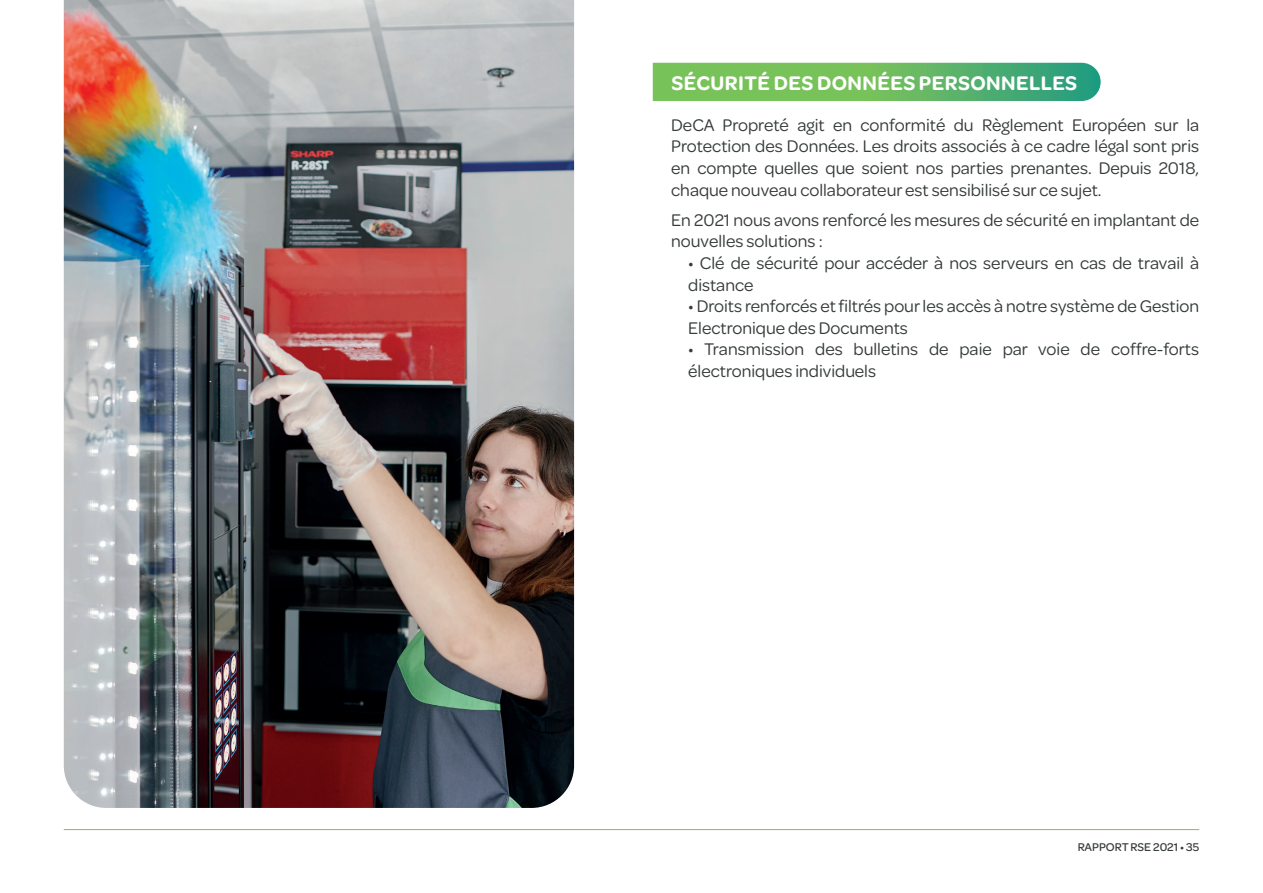
<style>
.page{position:relative;width:1263px;height:893px;background:#fff}
.page>*{position:absolute;margin:0;border:0;box-sizing:border-box;transform-origin:0 0}
.t1{font:600 21px "Omnes";letter-spacing:.02em;color:#fff}
.t2{font:18px/21.6px "Omnes";color:#353b39}
.t3{font:500 12px "Omnes";color:#353b39}
</style>
<div class="page">
<hr style="left:64px;top:829px;width:1135px;height:1px;background:#79c35a">
<svg style="left:653px;top:63px;width:448px;height:38px;background:#64b865"></svg>
<img style="left:64px;top:0;width:510px;height:808px">
<p class="t1" style="left:671px;top:68px;width:407px">SÉCURITÉ DES DONNÉES PERSONNELLES</p>
<p class="t2" style="left:671px;top:113px;width:529px;text-align:justify">DeCA Propreté agit en conformité du Règlement Européen sur la Protection des Données. Les droits associés à ce cadre légal sont pris en compte quelles que soient nos parties prenantes. Depuis 2018, chaque nouveau collaborateur est sensibilisé sur ce sujet.</p>
<p class="t2" style="left:671px;top:208px;width:529px">En 2021 nous avons renforcé les mesures de sécurité en implantant de nouvelles solutions :</p>
<p class="t2" style="left:688px;top:251px;width:513px">• Clé de sécurité pour accéder à nos serveurs en cas de travail à distance</p>
<p class="t2" style="left:688px;top:294px;width:512px">• Droits renforcés et filtrés pour les accès à notre système de Gestion<br>Electronique des Documents</p>
<p class="t2" style="left:688px;top:338px;width:512px">• Transmission des bulletins de paie par voie de coffre-forts électroniques individuels</p>
<p class="t3" style="left:1078px;top:839px;width:123px">RAPPORT RSE 2021 • 35</p>
</div>
